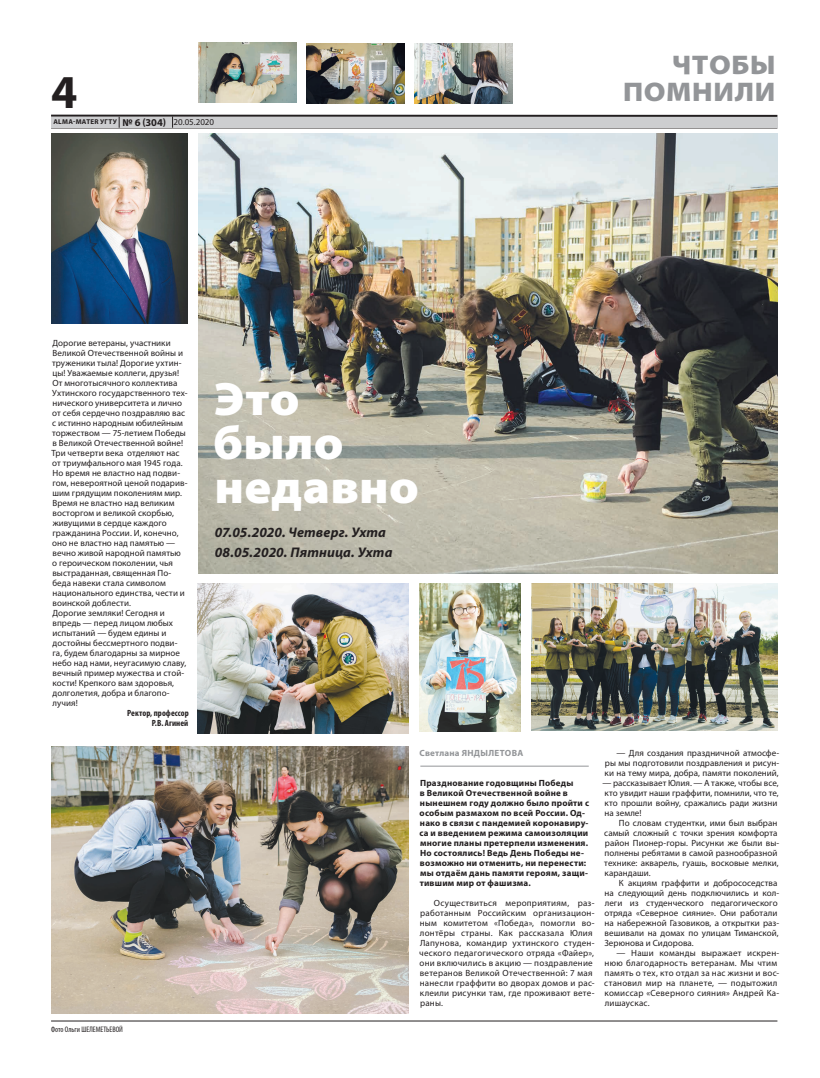
<style>
.page{position:relative;width:820px;height:1078px;background:#fff}
.page>*{position:absolute;margin:0;border:0;box-sizing:border-box;transform-origin:0 0}
.t1{font:700 47.4px "Myriad Pro";color:#231f20}
.t2{font:900 semi-expanded 47px/44px "Myriad Pro";letter-spacing:.005em;color:#fff}
.t3{font:900 semi-expanded 27px/27px "Myriad Pro";letter-spacing:.02em;color:#939598;text-align:right}
.t4{font:italic 700 14px/20.2px "Myriad Pro";letter-spacing:.005em;color:#231f20}
.t5{font:9px/10px "Myriad Pro";letter-spacing:.005em;color:#231f20}
.t6{font:9px/10px "Myriad Pro";letter-spacing:.025em;color:#231f20}
.t7{font:700 9px/10px "Myriad Pro";letter-spacing:.02em;color:#231f20}
.t8{font:700 condensed 9px/10px "Myriad Pro";letter-spacing:.005em;color:#231f20;text-align:right}
.t9{font:700 9px "Myriad Pro";letter-spacing:.025em;color:#939598}
.t10{font:condensed 8px "Myriad Pro";color:#231f20}
.t11{font:700 7px "Myriad Pro";letter-spacing:.04em;color:#231f20}
.s1{font-size:10.5px}
.s2{font-weight:400;font-size:9px}
</style>
<div class="page">
<hr style="left:51px;top:128px;width:726px;height:1px;background:#231f20">
<hr style="left:51px;top:115px;width:726px;height:2px;background:#231f20">
<div style="left:51px;top:117px;width:726px;height:11px;background:#cdced0"></div>
<svg style="left:172px;top:116px;width:1px;height:12px"></svg>
<hr style="left:51px;top:1020px;width:726px;height:1px;background:#231f20">
<img style="left:198px;top:133px;width:579px;height:440px">
<img style="left:51px;top:133px;width:136px;height:190px">
<img style="left:51px;top:746px;width:357px;height:267px">
<img style="left:531px;top:583px;width:246px;height:147px">
<img style="left:197px;top:583px;width:211px;height:150px">
<img style="left:420px;top:583px;width:100px;height:148px">
<img style="left:198px;top:43px;width:99px;height:60px">
<img style="left:306px;top:43px;width:98px;height:60px">
<img style="left:414px;top:43px;width:98px;height:60px">
<hr style="left:420px;top:765px;width:168px;height:1px;background:#939598">
<h1 class="t1" style="left:51px;top:61px;width:28px">4</h1>
<p class="t11" style="left:53px;top:117px;width:162px">ALMA-MATER УГТУ <span class="s1">№ 6 (304)</span> <span class="s2">20.05.2020</span></p>
<h3 class="t3" style="left:622px;top:51px;width:154px">ЧТОБЫ<br>ПОМНИЛИ</h3>
<p class="t5" style="left:52px;top:337px;width:137px">Дорогие ветераны, участники<br>Великой Отечественной войны и труженики тыла! Дорогие ухтин&shy;цы! Уважаемые коллеги, друзья!<br>От многотысячного коллектива<br>Ухтинского государственного тех&shy;нического университета и лично от себя сердечно поздравляю вас с истинно народным юбилейным торжеством — 75-летием Победы в Великой Отечественной войне!<br>Три четверти века отделяют нас от триумфального мая 1945 года.<br>Но время не властно над подви&shy;гом, невероятной ценой подарив&shy;шим грядущим поколениям мир.<br>Время не властно над великим восторгом и великой скорбью, живущими в сердце каждого гражданина России. И, конечно, оно не властно над памятью — вечно живой народной памятью<br>о героическом поколении, чья выстраданная, священная По&shy;беда навеки стала символом национального единства, чести и воинской доблести.<br>Дорогие земляки! Сегодня и впредь — перед лицом любых испытаний — будем едины и достойны бессмертного подви&shy;га, будем благодарны за мирное небо над нами, неугасимую славу, вечный пример мужества и стой&shy;кости! Крепкого вам здоровья, долголетия, добра и благопо&shy;лучия!</p>
<p class="t8" style="left:127px;top:707px;width:63px">Ректор, профессор<br>Р.В. Агиней</p>
<p class="t10" style="left:51px;top:1024px;width:73px">Фото Ольги ШЕЛЕМЕТЬЕВОЙ</p>
<h2 class="t2" style="left:213px;top:377px;width:207px">Это было недавно</h2>
<h3 class="t4" style="left:215px;top:521px;width:179px">07.05.2020. Четверг. Ухта<br>08.05.2020. Пятница. Ухта</h3>
<p class="t9" style="left:419px;top:746px;width:105px">Светлана ЯНДЫЛЕТОВА</p>
<p class="t7" style="left:419px;top:777px;width:171px">Празднование годовщины Победы<br>в Великой Отечественной войне в нынешнем году должно было пройти с особым размахом по всей России. Од&shy;нако в связи с пандемией коронавиру&shy;са и введением режима самоизоляции многие планы претерпели изменения.<br>Но состоялись! Ведь День Победы не&shy;возможно ни отменить, ни перенести: мы отдаём дань памяти героям, защи&shy;тившим мир от фашизма.</p>
<p class="t6" style="left:419px;top:897px;width:177px;text-indent:15px">Осуществиться мероприятиям, раз&shy;работанным Российским организацион&shy;ным комитетом «Победа», помогли во&shy;лонтёры страны. Как рассказала Юлия Лапунова, командир ухтинского студен&shy;ческого педагогического отряда «Файер», они включились в акцию — поздравление ветеранов Великой Отечественной: 7 мая нанесли граффити во дворах домов и рас&shy;клеили рисунки там, где проживают вете&shy;раны.</p>
<p class="t5" style="left:604px;top:747px;width:176px;text-align:justify;text-indent:12px">— Для создания праздничной атмосфе&shy;ры мы подготовили поздравления и рисун&shy;ки на тему мира, добра, памяти поколений,</p>
<p class="t5" style="left:602px;top:777px;width:178px">— рассказывает Юлия. — А также, чтобы все, кто увидит наши граффити, помнили, что те, кто прошли войну, сражались ради жизни на земле!</p>
<p class="t5" style="left:604px;top:817px;width:176px;text-indent:15px">По словам студентки, ими был выбран самый сложный с точки зрения комфорта район Пионер-горы. Рисунки же были вы&shy;полнены ребятами в самой разнообразной технике: акварель, гуашь, восковые мелки, карандаши.</p>
<p class="t5" style="left:604px;top:877px;width:176px;text-indent:15px">К акциям граффити и добрососедства на следующий день подключились и кол&shy;леги из студенческого педагогического отряда «Северное сияние». Они работали на набережной Газовиков, а открытки раз&shy;вешивали на домах по улицам Тиманской, Зерюнова и Сидорова.</p>
<p class="t6" style="left:604px;top:947px;width:176px;text-indent:12px">— Наши команды выражает искрен&shy;нюю благодарность ветеранам. Мы чтим память о тех, кто отдал за нас жизни и вос&shy;становил мир на планете, — подытожил комиссар «Северного сияния» Андрей Ка&shy;лишаускас.</p>
</div>
